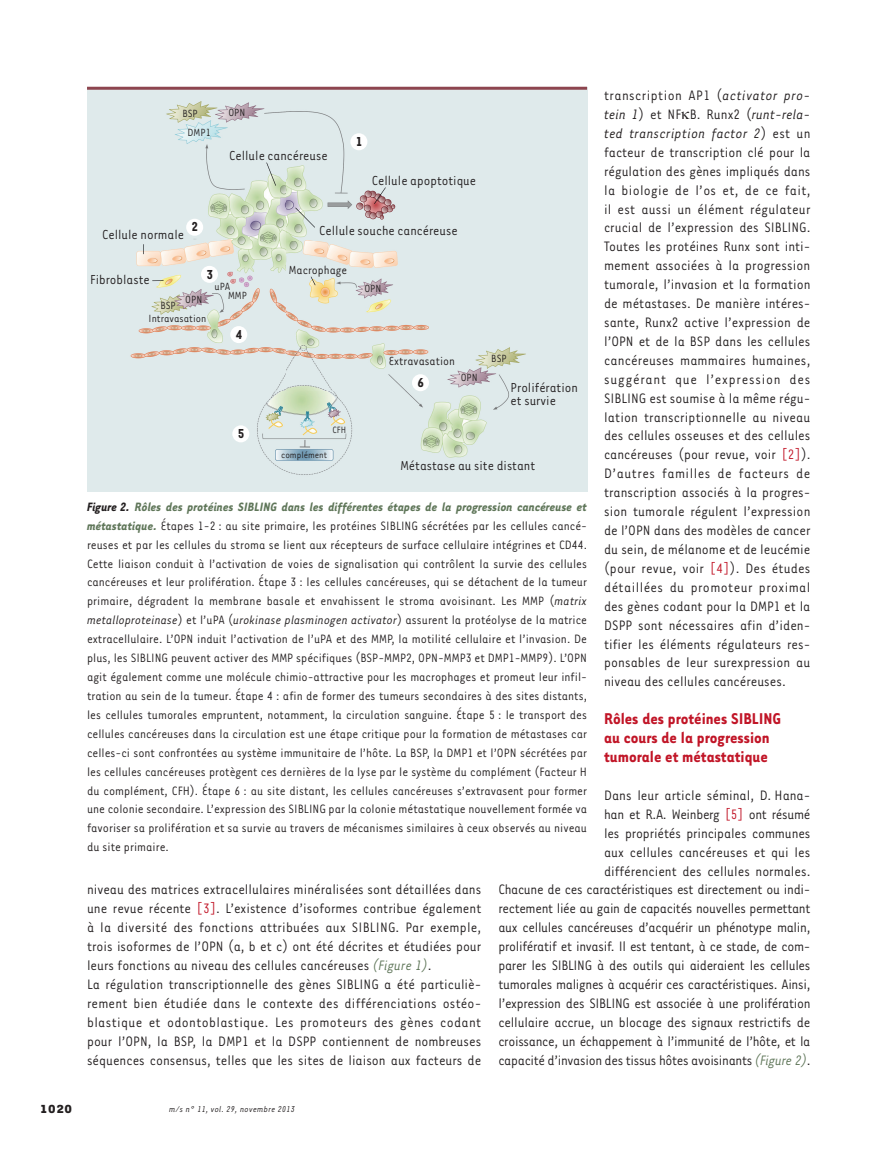
<style>
.page{position:relative;width:894px;height:1151px;background:#fff}
.page>*{position:absolute;margin:0;border:0;box-sizing:border-box;transform-origin:0 0}
.t1{font:700 18px/18.9px "Tarzana Narrow";color:#c11527}
.t2{font:15.75px/18.9px "Tarzana Narrow";color:#231f20}
.t3{font:15.75px/18.9px "Tarzana Narrow";letter-spacing:-.02em;color:#231f20;text-align:right}
.t4{font:15px/13.5px "Tarzana Narrow";color:#231f20}
.t5{font:700 15px "Tarzana Narrow";color:#231f20}
.t6{font:13.95px/18.9px "Tarzana Narrow";color:#231f20;text-align:justify}
.t7{font:13.5px "Tarzana Narrow";color:#231f20}
.t8{font:700 13.5px "Tarzana Wide";color:#231f20}
.t9{font:12px/9.4px "Tarzana Narrow";color:#231f20}
.t10{font:10.5px "Tarzana Narrow";color:#231f20}
.t11{font:italic 9.75px "Tarzana Narrow";letter-spacing:.025em;color:#231f20}
.s1{font-style:italic}
.s2{color:#c11527}
.s3{font-style:italic;color:#5f7659}
.s4{font-weight:700;font-style:italic}
.s5{font-weight:700;font-style:italic;color:#5f7659}
</style>
<div class="page">
<img style="left:87px;top:92px;width:500px;height:399px">
<div style="left:350px;top:133px;width:17px;height:17px;background:#fff;border-radius:50%"></div>
<div style="left:186px;top:219px;width:17px;height:17px;background:#fff;border-radius:50%"></div>
<div style="left:201px;top:266px;width:17px;height:17px;background:#fff;border-radius:50%"></div>
<div style="left:230px;top:326px;width:17px;height:17px;background:#fff;border-radius:50%"></div>
<div style="left:232px;top:425px;width:17px;height:17px;background:#fff;border-radius:50%"></div>
<div style="left:412px;top:374px;width:17px;height:17px;background:#fff;border-radius:50%"></div>
<hr style="left:87px;top:87px;width:500px;height:3px;background:#8d454f">
<p class="t2" style="left:604px;top:87px;width:208px;text-align:justify">transcription AP1 (<span class="s1">activator pro&shy;tein 1</span>) et NF B. Runx2 (<span class="s1">runt-rela&shy;ted transcription factor 2</span>) est un facteur de transcription clé pour la régulation des gènes impliqués dans la biologie de l’os et, de ce fait, il est aussi un élément régulateur crucial de l’expression des SIBLING.<br>Toutes les protéines Runx sont inti&shy;mement associées à la progression tumorale, l’invasion et la formation de métastases. De manière intéres&shy;sante, Runx2 active l’expression de l’OPN et de la BSP dans les cellules cancéreuses mammaires humaines, suggérant que l’expression des SIBLING est soumise à la même régu&shy;lation transcriptionnelle au niveau des cellules osseuses et des cellules cancéreuses (pour revue, voir <span class="s2">[2]</span>).<br>D’autres familles de facteurs de transcription associés à la progres&shy;sion tumorale régulent l’expression de l’OPN dans des modèles de cancer du sein, de mélanome et de leucémie (pour revue, voir <span class="s2">[4]</span>). Des études détaillées du promoteur proximal des gènes codant pour la DMP1 et la DSPP sont nécessaires afin d’iden&shy;tifier les éléments régulateurs res&shy;ponsables de leur surexpression au niveau des cellules cancéreuses.</p>
<p class="t1" style="left:604px;top:710px;width:179px">Rôles des protéines SIBLING au cours de la progression tumorale et métastatique</p>
<p class="t3" style="left:498px;top:786px;width:313px">Dans leur article séminal, D. Hana-<br>han et R.A. Weinberg <span class="s2">[5]</span> ont résumé<br>les propriétés principales communes<br>aux cellules cancéreuses et qui les<br>différencient des cellules normales.<br>Chacune de ces caractéristiques est directement ou indi&shy;rectement liée au gain de capacités nouvelles permettant aux cellules cancéreuses d’acquérir un phénotype malin, prolifératif et invasif. Il est tentant, à ce stade, de com&shy;parer les SIBLING à des outils qui aideraient les cellules tumorales malignes à acquérir ces caractéristiques. Ainsi, l’expression des SIBLING est associée à une prolifération cellulaire accrue, un blocage des signaux restrictifs de croissance, un échappement à l’immunité de l’hôte, et la capacité d’invasion des tissus hôtes avoisinants <span class="s3">(Figure 2)</span>.</p>
<p class="t9" style="left:182px;top:109px;width:17px">BSP</p>
<p class="t9" style="left:228px;top:109px;width:18px">OPN</p>
<p class="t4" style="left:229px;top:150px;width:100px">Cellule cancéreuse</p>
<p class="t9" style="left:187px;top:129px;width:25px">DMP1</p>
<p class="t5" style="left:356px;top:136px;width:8px">1</p>
<p class="t4" style="left:372px;top:175px;width:106px">Cellule apoptotique</p>
<p class="t4" style="left:319px;top:225px;width:140px">Cellule souche cancéreuse</p>
<p class="t7" style="left:289px;top:266px;width:60px">Macrophage</p>
<p class="t9" style="left:364px;top:285px;width:18px">OPN</p>
<p class="t5" style="left:191px;top:222px;width:8px">2</p>
<p class="t4" style="left:102px;top:229px;width:83px">Cellule normale</p>
<p class="t4" style="left:90px;top:274px;width:61px">Fibroblaste</p>
<p class="t9" style="left:160px;top:302px;width:17px">BSP</p>
<p class="t5" style="left:206px;top:269px;width:8px">3</p>
<p class="t9" style="left:228px;top:282px;width:20px;text-indent:-13px">uPA<br>MMP</p>
<p class="t9" style="left:185px;top:296px;width:18px">OPN</p>
<p class="t9" style="left:149px;top:314px;width:59px">Intravasation</p>
<p class="t5" style="left:235px;top:329px;width:8px">4</p>
<p class="t7" style="left:389px;top:356px;width:68px">Extravasation</p>
<p class="t9" style="left:491px;top:355px;width:17px">BSP</p>
<p class="t9" style="left:460px;top:374px;width:18px">OPN</p>
<p class="t5" style="left:417px;top:377px;width:8px">6</p>
<p class="t4" style="left:510px;top:381px;width:69px">Prolifération et survie</p>
<p class="t10" style="left:332px;top:426px;width:15px">CFH</p>
<p class="t5" style="left:238px;top:428px;width:8px">5</p>
<p class="t10" style="left:281px;top:451px;width:47px">complément</p>
<p class="t4" style="left:400px;top:460px;width:136px">Métastase au site distant</p>
<p class="t6" style="left:87px;top:498px;width:501px"><span class="s4">Figure 2.</span> <span class="s5">Rôles des protéines SIBLING dans les différentes étapes de la progression cancéreuse et métastatique.</span> Étapes 1-2 : au site primaire, les protéines SIBLING sécrétées par les cellules cancé&shy;reuses et par les cellules du stroma se lient aux récepteurs de surface cellulaire intégrines et CD44.<br>Cette liaison conduit à l’activation de voies de signalisation qui contrôlent la survie des cellules cancéreuses et leur prolifération. Étape 3 : les cellules cancéreuses, qui se détachent de la tumeur primaire, dégradent la membrane basale et envahissent le stroma avoisinant. Les MMP (<span class="s1">matrix metalloproteinase</span>) et l’uPA (<span class="s1">urokinase plasminogen activator</span>) assurent la protéolyse de la matrice extracellulaire. L’OPN induit l’activation de l’uPA et des MMP, la motilité cellulaire et l’invasion. De plus, les SIBLING peuvent activer des MMP spécifiques (BSP-MMP2, OPN-MMP3 et DMP1-MMP9). L’OPN agit également comme une molécule chimio-attractive pour les macrophages et promeut leur infil&shy;tration au sein de la tumeur. Étape 4 : afin de former des tumeurs secondaires à des sites distants, les cellules tumorales empruntent, notamment, la circulation sanguine. Étape 5 : le transport des cellules cancéreuses dans la circulation est une étape critique pour la formation de métastases car celles-ci sont confrontées au système immunitaire de l’hôte. La BSP, la DMP1 et l’OPN sécrétées par les cellules cancéreuses protègent ces dernières de la lyse par le système du complément (Facteur H du complément, CFH). Étape 6 : au site distant, les cellules cancéreuses s’extravasent pour former une colonie secondaire. L’expression des SIBLING par la colonie métastatique nouvellement formée va favoriser sa prolifération et sa survie au travers de mécanismes similaires à ceux observés au niveau du site primaire.</p>
<p class="t2" style="left:87px;top:881px;width:396px">niveau des matrices extracellulaires minéralisées sont détaillées dans une revue récente <span class="s2">[3]</span>. L’existence d’isoformes contribue également à la diversité des fonctions attribuées aux SIBLING. Par exemple, trois isoformes de l’OPN (a, b et c) ont été décrites et étudiées pour leurs fonctions au niveau des cellules cancéreuses <span class="s3">(Figure 1)</span>.<br>La régulation transcriptionnelle des gènes SIBLING a été particuliè&shy;rement bien étudiée dans le contexte des différenciations ostéo&shy;blastique et odontoblastique. Les promoteurs des gènes codant pour l’OPN, la BSP, la DMP1 et la DSPP contiennent de nombreuses séquences consensus, telles que les sites de liaison aux facteurs de</p>
<p class="t8" style="left:40px;top:1103px;width:34px">1020</p>
<p class="t11" style="left:169px;top:1105px;width:127px">m/s n° 11, vol. 29, novembre 2013</p>
</div>
